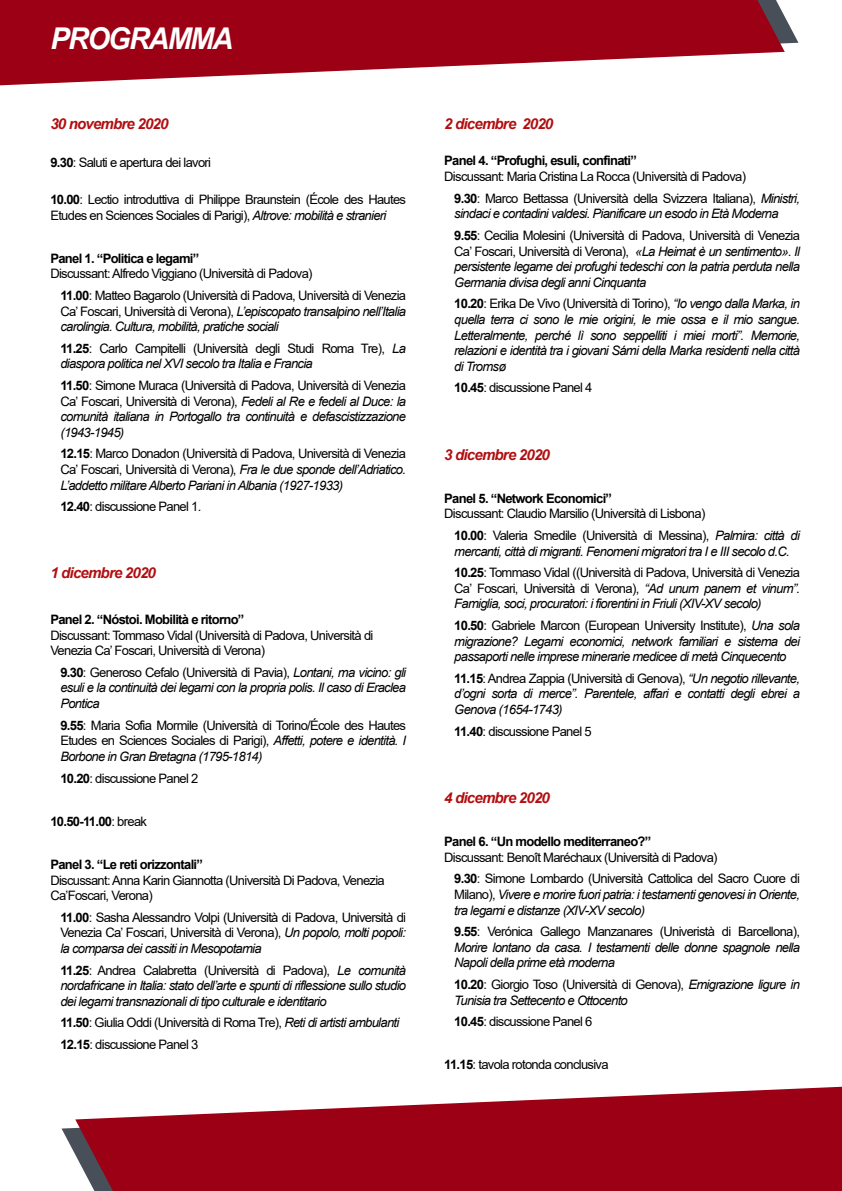
<style>
.page{position:relative;width:842px;height:1191px;background:#fff}
.page>*{position:absolute;margin:0;border:0;box-sizing:border-box;transform-origin:0 0}
.t1{font:italic 700 30px "Arial";letter-spacing:-.055em;color:#fff;scale:.96 1}
.t2{font:italic 700 15px "Arial";letter-spacing:-.055em;color:#b20e10}
.t3{font:italic 13px/15.6px "Arial";letter-spacing:-.055em;color:#000;text-align:justify}
.t4{font:13px/15.6px "Arial";letter-spacing:-.055em;color:#000}
.t5{font:700 13px "Arial";letter-spacing:-.055em;color:#000}
.s1{font-weight:700}
.s2{font-style:italic}
.s3{font-style:normal}
.s4{font-weight:700;font-style:normal}
.s5{font-weight:400}
</style>
<div class="page">
<svg style="left:0;top:0;width:785px;height:85px;fill:#9b0014"></svg>
<svg style="left:75px;top:1086px;width:767px;height:105px;fill:#9b0014"></svg>
<h1 class="t1" style="left:50px;top:19px;width:192px">PROGRAMMA</h1>
<p class="t2" style="left:50px;top:114px;width:120px">30 novembre 2020</p>
<p class="t4" style="left:50px;top:154px;width:162px"><span class="s1">9.30</span>: Saluti e apertura dei lavori</p>
<p class="t4" style="left:50px;top:191px;width:357px"><span class="s1">10.00</span>: Lectio introduttiva di Philippe Braunstein (École des Hautes<br>Etudes en Sciences Sociales di Parigi), <span class="s2">Altrove: mobilità e stranieri</span></p>
<p class="t5" style="left:50px;top:249px;width:151px">Panel 1. “Politica e legami”</p>
<p class="t4" style="left:60px;top:263px;width:347px;line-height:21.6px;text-indent:-10px">Discussant: Alfredo Viggiano (Università di Padova)<br><span class="s1">11.00</span>: Matteo Bagarolo (Università di Padova, Università di Venezia</p>
<p class="t3" style="left:60px;top:303px;width:347px"><span class="s3">Ca’ Foscari, Università di Verona),</span> L’episcopato transalpino nell’Italia carolingia. Cultura, mobilità, pratiche sociali</p>
<p class="t3" style="left:60px;top:340px;width:347px"><span class="s4">11.25</span><span class="s3">: Carlo Campitelli (Università degli Studi Roma Tre),</span> La diaspora politica nel XVI secolo tra Italia e Francia</p>
<p class="t3" style="left:60px;top:378px;width:347px"><span class="s4">11.50</span><span class="s3">: Simone Muraca (Università di Padova, Università di Venezia Ca’ Foscari, Università di Verona),</span> Fedeli al Re e fedeli al Duce: la comunità italiana in Portogallo tra continuità e defascistizzazione (1943-1945)</p>
<p class="t4" style="left:60px;top:446px;width:347px;text-align:justify"><span class="s1">12.15</span>: Marco Donadon (Università di Padova, Università di Venezia Ca’ Foscari, Università di Verona), <span class="s2">Fra le due sponde dell’Adriatico.<br>L’addetto militare Alberto Pariani in Albania (1927-1933)</span></p>
<p class="t4" style="left:60px;top:499px;width:143px"><span class="s1">12.40</span>: discussione Panel 1.</p>
<p class="t2" style="left:50px;top:563px;width:107px">1 dicembre 2020</p>
<p class="t5" style="left:50px;top:610px;width:196px">Panel 2. “Nóstoi. Mobilità e ritorno”</p>
<p class="t4" style="left:50px;top:627px;width:325px">Discussant: Tommaso Vidal (Università di Padova, Università di<br>Venezia Ca’ Foscari, Università di Verona)</p>
<p class="t3" style="left:60px;top:664px;width:347px"><span class="s4">9.30</span><span class="s3">: Generoso Cefalo (Università di Pavia),</span> Lontani, ma vicino: gli esuli e la continuità dei legami con la propria polis. Il caso di Eraclea Pontica</p>
<p class="t4" style="left:60px;top:717px;width:347px;text-align:justify"><span class="s1">9.55</span>: Maria Sofia Mormile (Università di Torino/École des Hautes Etudes en Sciences Sociales di Parigi), <span class="s2">Affetti, potere e identità. I Borbone in Gran Bretagna (1795-1814)</span></p>
<p class="t4" style="left:60px;top:770px;width:140px"><span class="s1">10.20</span>: discussione Panel 2</p>
<p class="t5" style="left:50px;top:812px;width:98px">10.50-11.00<span class="s5">: break</span></p>
<p class="t5" style="left:50px;top:855px;width:154px">Panel 3. “Le reti orizzontali”</p>
<p class="t4" style="left:50px;top:872px;width:336px">Discussant: Anna Karin Giannotta (Università Di Padova, Venezia<br>Ca’Foscari, Verona)</p>
<p class="t4" style="left:60px;top:909px;width:347px;text-align:justify"><span class="s1">11.00</span>: Sasha Alessandro Volpi (Università di Padova, Università di Venezia Ca’ Foscari, Università di Verona), <span class="s2">Un popolo, molti popoli: la comparsa dei cassiti in Mesopotamia</span></p>
<p class="t3" style="left:60px;top:962px;width:347px"><span class="s4">11.25</span><span class="s3">: Andrea Calabretta (Università di Padova),</span> Le comunità nordafricane in Italia: stato dell’arte e spunti di riflessione sullo studio dei legami transnazionali di tipo culturale e identitario</p>
<p class="t4" style="left:60px;top:1012px;width:340px;line-height:21.6px"><span class="s1">11.50</span>: Giulia Oddi (Università di Roma Tre), <span class="s2">Reti di artisti ambulanti<br></span><span class="s1">12.15</span>: discussione Panel 3</p>
<p class="t2" style="left:444px;top:114px;width:110px">2 dicembre 2020</p>
<p class="t5" style="left:444px;top:152px;width:194px">Panel 4. “Profughi, esuli, confinati”</p>
<p class="t4" style="left:454px;top:166px;width:347px;line-height:21.6px;text-indent:-10px">Discussant: Maria Cristina La Rocca (Università di Padova)<br><span class="s1">9.30</span>: Marco Bettassa (Università della Svizzera Italiana), <span class="s2">Ministri,</span></p>
<p class="t3" style="left:454px;top:203px;width:347px;line-height:21.6px">sindaci e contadini valdesi. Pianificare un esodo in Età Moderna<br><span class="s4">9.55</span><span class="s3">: Cecilia Molesini (Università di Padova, Università di Venezia</span></p>
<p class="t3" style="left:454px;top:243px;width:347px"><span class="s3">Ca’ Foscari, Università di Verona),</span> «La Heimat è un sentimento». Il persistente legame dei profughi tedeschi con la patria perduta nella Germania divisa degli anni Cinquanta</p>
<p class="t3" style="left:454px;top:296px;width:347px"><span class="s4">10.20</span><span class="s3">: Erika De Vivo (Università di Torino),</span> “Io vengo dalla Marka, in quella terra ci sono le mie origini, le mie ossa e il mio sangue.<br>Letteralmente, perché lì sono seppelliti i miei morti”. Memorie, relazioni e identità tra i giovani Sámi della Marka residenti nella città di Tromsø</p>
<p class="t4" style="left:454px;top:380px;width:140px"><span class="s1">10.45</span>: discussione Panel 4</p>
<p class="t2" style="left:444px;top:444px;width:107px">3 dicembre 2020</p>
<p class="t5" style="left:444px;top:489px;width:169px">Panel 5. “Network Economici”</p>
<p class="t4" style="left:454px;top:503px;width:347px;line-height:21.6px;text-indent:-10px">Discussant: Claudio Marsilio (Università di Lisbona)<br><span class="s1">10.00</span>: Valeria Smedile (Università di Messina), <span class="s2">Palmira: città di</span></p>
<p class="t3" style="left:454px;top:540px;width:347px;line-height:21.6px">mercanti, città di migranti. Fenomeni migratori tra I e III secolo d.C.<br><span class="s4">10.25</span><span class="s3">: Tommaso Vidal ((Università di Padova, Università di Venezia</span></p>
<p class="t3" style="left:454px;top:580px;width:347px"><span class="s3">Ca’ Foscari, Università di Verona),</span> “Ad unum panem et vinum”.<br>Famiglia, soci, procuratori: i fiorentini in Friuli (XIV-XV secolo)</p>
<p class="t3" style="left:454px;top:618px;width:347px"><span class="s4">10.50</span><span class="s3">: Gabriele Marcon (European University Institute),</span> Una sola migrazione? Legami economici, network familiari e sistema dei passaporti nelle imprese minerarie medicee di metà Cinquecento</p>
<p class="t3" style="left:454px;top:670px;width:347px"><span class="s4">11.15</span><span class="s3">: Andrea Zappia (Università di Genova),</span> “Un negotio rillevante, d’ogni sorta di merce”. Parentele, affari e contatti degli ebrei a Genova (1654-1743)</p>
<p class="t4" style="left:454px;top:723px;width:139px"><span class="s1">11.40</span>: discussione Panel 5</p>
<p class="t2" style="left:444px;top:787px;width:107px">4 dicembre 2020</p>
<p class="t5" style="left:444px;top:832px;width:209px">Panel 6. “Un modello mediterraneo?”</p>
<p class="t4" style="left:454px;top:846px;width:347px;line-height:21.6px;text-indent:-10px">Discussant: Benoît Maréchaux (Università di Padova)<br><span class="s1">9.30</span>: Simone Lombardo (Università Cattolica del Sacro Cuore di</p>
<p class="t3" style="left:454px;top:886px;width:347px"><span class="s3">Milano),</span> Vivere e morire fuori patria: i testamenti genovesi in Oriente, tra legami e distanze (XIV-XV secolo)</p>
<p class="t3" style="left:454px;top:924px;width:347px"><span class="s4">9.55</span><span class="s3">: Verónica Gallego Manzanares (Univeristà di Barcellona), </span>Morire lontano da casa. I testamenti delle donne spagnole nella Napoli della prime età moderna</p>
<p class="t3" style="left:454px;top:976px;width:347px"><span class="s4">10.20</span><span class="s3">: Giorgio Toso (Università di Genova),</span> Emigrazione ligure in<br>Tunisia tra Settecento e Ottocento</p>
<p class="t4" style="left:454px;top:1013px;width:140px"><span class="s1">10.45</span>: discussione Panel 6</p>
<p class="t4" style="left:444px;top:1057px;width:166px"><span class="s1">11.15</span>: tavola rotonda conclusiva</p>
</div>
